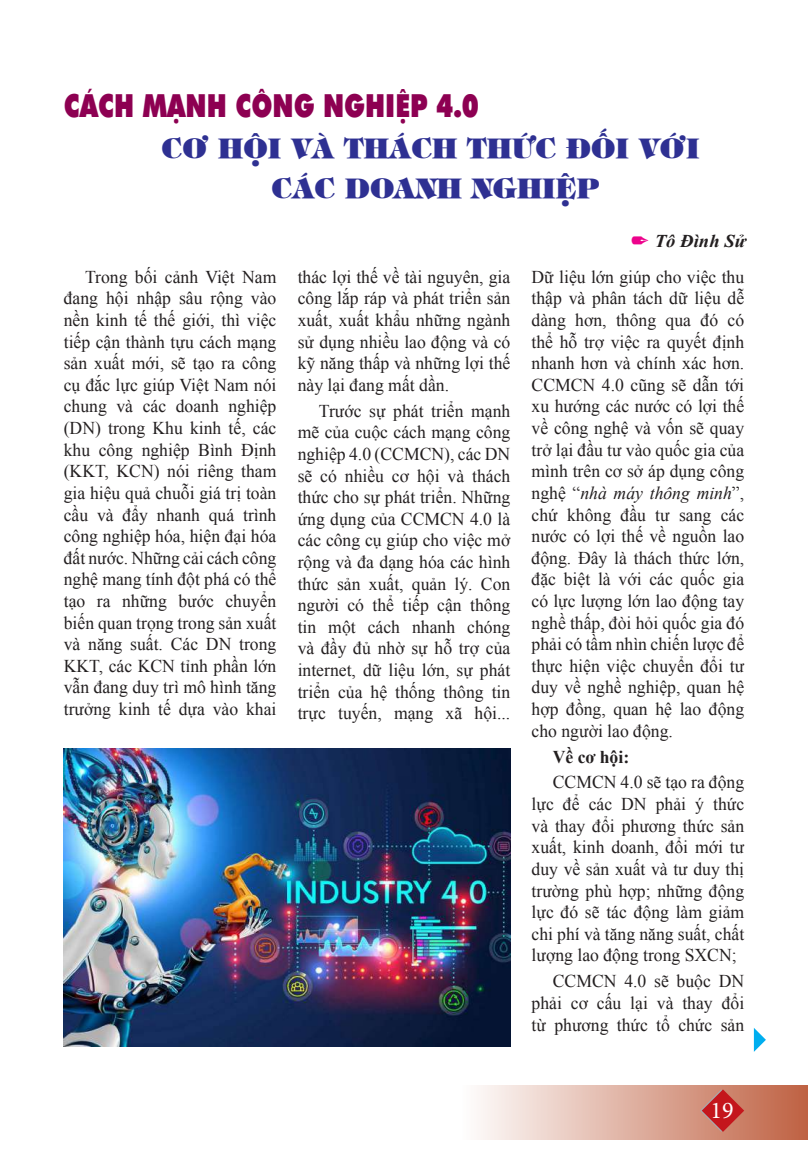
<style>
.page{position:relative;width:808px;height:1149px;background:#fff}
.page>*{position:absolute;margin:0;border:0;box-sizing:border-box;transform-origin:0 0}
.t1{font:31.8px "UTM Futura Extra";color:#8d0052;scale:.78 1}
.t2{font:27px/40.5px "UVN Bach Tuyet Nang";color:#2e3092;text-align:center}
.t3{font:24px "Minion Pro";color:#fff}
.t4{font:18px/21.6px "Times New Roman";color:#231f20;text-align:justify}
.t5{font:italic 700 18px "Times New Roman";letter-spacing:.005em;color:#231f20}
.t6{font:700 18px "Times New Roman";color:#231f20}
.s1{font-style:italic}
</style>
<div class="page">
<svg style="left:754px;top:1028px;width:12px;height:23px"></svg>
<div style="left:462px;top:1084px;width:346px;height:55px;background:linear-gradient(to right,#fefefd,#bf6243)"></div>
<svg style="left:700px;top:1089px;width:44px;height:42px;background:#c75149"></svg>
<img style="left:64px;top:748px;width:446px;height:298px">
<h1 class="t1" style="left:64px;top:83px;width:534px">CÁCH MẠNH CÔNG NGHIỆP 4.0</h1>
<h2 class="t2" style="left:162px;top:127px;width:539px">CƠ HỘI VÀ THÁCH THỨC ĐỐI VỚI<br>CÁC DOANH NGHIỆP</h2>
<p class="t5" style="left:655px;top:228px;width:93px">Tô Đình Sử</p>
<p class="t4" style="left:64px;top:265px;width:214px;text-indent:21px">Trong bối cảnh Việt Nam đang hội nhập sâu rộng vào nền kinh tế thế giới, thì việc tiếp cận thành tựu cách mạng sản xuất mới, sẽ tạo ra công cụ đắc lực giúp Việt Nam nói chung và các doanh nghiệp (DN) trong Khu kinh tế, các khu công nghiệp Bình Định (KKT, KCN) nói riêng tham gia hiệu quả chuỗi giá trị toàn cầu và đẩy nhanh quá trình công nghiệp hóa, hiện đại hóa đất nước. Những cải cách công nghệ mang tính đột phá có thể tạo ra những bước chuyển biến quan trọng trong sản xuất và năng suất. Các DN trong KKT, các KCN tỉnh phần lớn vẫn đang duy trì mô hình tăng trưởng kinh tế dựa vào khai</p>
<p class="t4" style="left:298px;top:265px;width:214px">thác lợi thế về tài nguyên, gia công lắp ráp và phát triển sản xuất, xuất khẩu những ngành sử dụng nhiều lao động và có kỹ năng thấp và những lợi thế này lại đang mất dần.</p>
<p class="t4" style="left:531px;top:265px;width:214px">Dữ liệu lớn giúp cho việc thu thập và phân tách dữ liệu dễ dàng hơn, thông qua đó có thể hỗ trợ việc ra quyết định nhanh hơn và chính xác hơn.<br>CCMCN 4.0 cũng sẽ dẫn tới xu hướng các nước có lợi thế về công nghệ và vốn sẽ quay trở lại đầu tư vào quốc gia của mình trên cơ sở áp dụng công nghệ “<span class="s1">nhà máy thông minh</span>”, chứ không đầu tư sang các nước có lợi thế về nguồn lao động. Đây là thách thức lớn, đặc biệt là với các quốc gia có lực lượng lớn lao động tay nghề thấp, đòi hỏi quốc gia đó phải có tầm nhìn chiến lược để thực hiện việc chuyển đổi tư duy về nghề nghiệp, quan hệ hợp đồng, quan hệ lao động cho người lao động.</p>
<p class="t6" style="left:553px;top:743px;width:78px">Về cơ hội:</p>
<p class="t4" style="left:531px;top:771px;width:214px;text-indent:21px">CCMCN 4.0 sẽ tạo ra động lực để các DN phải ý thức và thay đổi phương thức sản xuất, kinh doanh, đổi mới tư duy về sản xuất và tư duy thị trường phù hợp; những động lực đó sẽ tác động làm giảm chi phí và tăng năng suất, chất lượng lao động trong SXCN;</p>
<p class="t4" style="left:531px;top:969px;width:214px;text-indent:21px">CCMCN 4.0 sẽ buộc DN phải cơ cấu lại và thay đổi từ phương thức tổ chức sản</p>
<p class="t4" style="left:298px;top:399px;width:214px;text-indent:21px">Trước sự phát triển mạnh mẽ của cuộc cách mạng công nghiệp 4.0 (CCMCN), các DN sẽ có nhiều cơ hội và thách thức cho sự phát triển. Những ứng dụng của CCMCN 4.0 là các công cụ giúp cho việc mở rộng và đa dạng hóa các hình thức sản xuất, quản lý. Con người có thể tiếp cận thông tin một cách nhanh chóng và đầy đủ nhờ sự hỗ trợ của internet, dữ liệu lớn, sự phát triển của hệ thống thông tin trực tuyến, mạng xã hội...</p>
<h3 class="t3" style="left:711px;top:1093px;width:25px">19</h3>
</div>
